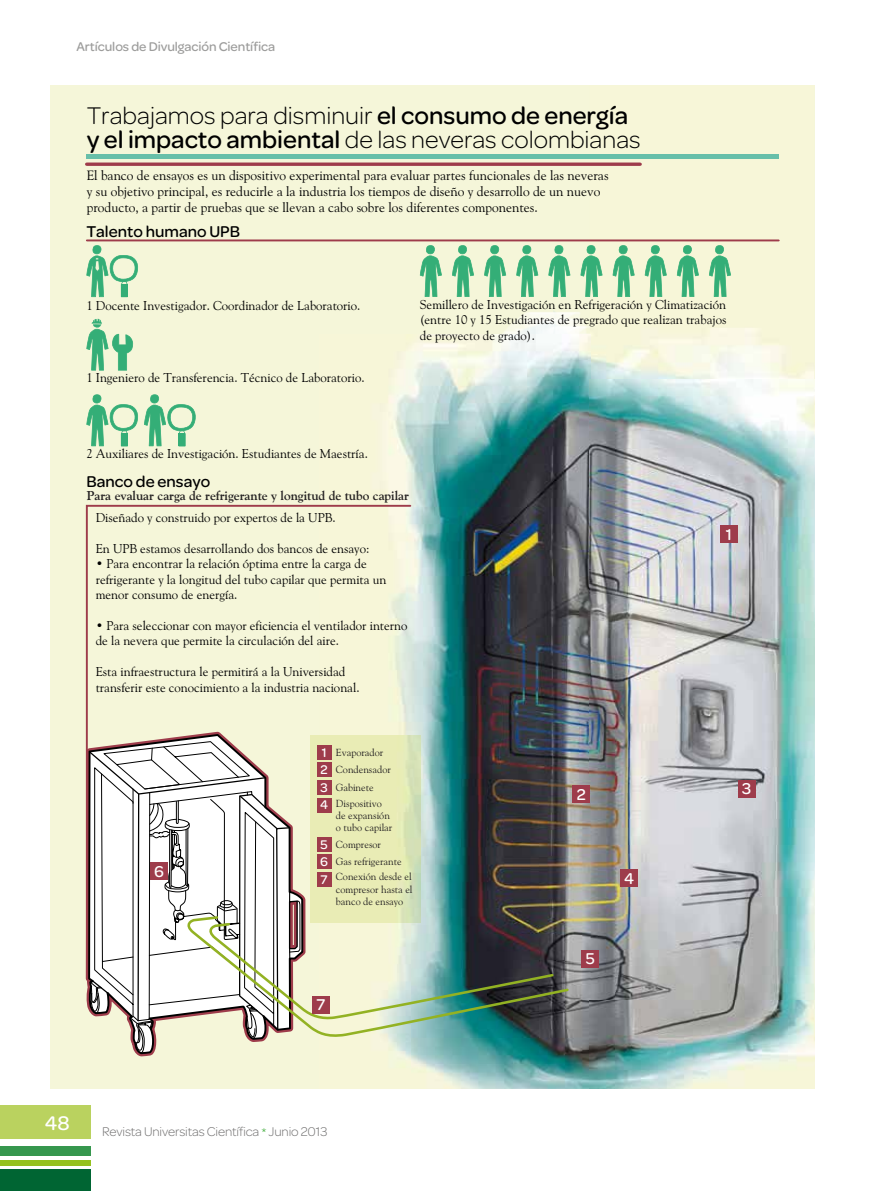
<style>
.page{position:relative;width:893px;height:1191px;background:#fff}
.page>*{position:absolute;margin:0;border:0;box-sizing:border-box;transform-origin:0 0}
.t1{font:300 25.65px/24.5px "Omnes";color:#000}
.t2{font:500 21px "Omnes";color:#fff}
.t3{font:500 16.65px "Omnes";color:#000}
.t4{font:500 16.65px "Omnes";color:#fff}
.t5{font:13.5px/16.2px "Goudy Old Style BT";color:#000}
.t6{font:300 13.5px "Omnes";letter-spacing:-.01em;color:#706f6f}
.t7{font:500 13.5px "Omnes";letter-spacing:-.005em;color:#9d9d9c}
.t8{font:500 13.35px "Omnes";color:#fff}
.t9{font:12.9px/15.5px "Goudy Old Style BT";color:#000}
.t10{font:700 12.9px "Goudy Old Style BT";color:#232021}
.t11{font:10.35px/12.3px "Goudy Old Style BT";color:#232021}
.s1{font-weight:500}
.s2{font-family:"Omnes";font-weight:500;font-size:13.35px;color:#fff}
.s3{color:#3aaa35}
</style>
<div class="page">
<div style="left:0;top:1146px;width:91px;height:10px;background:#36974e"></div>
<div style="left:0;top:1169px;width:91px;height:22px;background:#006533"></div>
<div style="left:0;top:1160px;width:91px;height:5px;background:#95c11f"></div>
<div style="left:0;top:1105px;width:91px;height:34px;background:#bad25f"></div>
<div style="left:50px;top:85px;width:540px;height:516px;background:#f5f6d9"></div>
<img style="left:590px;top:85px;width:224px;height:1003px">
<img style="left:410px;top:981px;width:181px;height:108px">
<div style="left:87px;top:154px;width:692px;height:5px;background:#67bfa9"></div>
<svg style="left:87px;top:162px;width:553px;height:4px;background:#ab5860"></svg>
<img style="left:85px;top:238px;width:696px;height:743px">
<svg style="left:83px;top:728px;width:228px;height:331px;background:#eee8cd"></svg>
<svg style="left:87px;top:733px;width:217px;height:322px;background:#c0b0a0"></svg>
<svg style="left:90px;top:741px;width:211px;height:313px"></svg>
<svg style="left:183px;top:914px;width:387px;height:123px"></svg>
<div style="left:720px;top:525px;width:18px;height:18px;background:#9e3c4b"></div>
<div style="left:572px;top:785px;width:18px;height:18px;background:#9e3c4b"></div>
<div style="left:738px;top:780px;width:17px;height:18px;background:#9e3c4b"></div>
<div style="left:620px;top:869px;width:18px;height:18px;background:#9e3c4b"></div>
<div style="left:581px;top:949px;width:18px;height:18px;background:#9e3c4b"></div>
<div style="left:150px;top:862px;width:18px;height:18px;background:#9e3c4b"></div>
<div style="left:312px;top:996px;width:18px;height:17px;background:#9e3c4b"></div>
<div style="left:317px;top:745px;width:14px;height:14px;background:#9e3c4b"></div>
<div style="left:317px;top:763px;width:14px;height:14px;background:#9e3c4b"></div>
<div style="left:317px;top:780px;width:14px;height:14px;background:#9e3c4b"></div>
<div style="left:317px;top:798px;width:14px;height:14px;background:#9e3c4b"></div>
<div style="left:317px;top:837px;width:14px;height:14px;background:#9e3c4b"></div>
<div style="left:317px;top:855px;width:14px;height:14px;background:#9e3c4b"></div>
<div style="left:317px;top:872px;width:14px;height:14px;background:#9e3c4b"></div>
<p class="t7" style="left:77px;top:39px;width:200px">Artículos de Divulgación Científica</p>
<h1 class="t1" style="left:87px;top:103px;width:555px">Trabajamos para disminuir <span class="s1">el consumo de energía y el impacto ambiental</span> de las neveras colombianas</h1>
<p class="t5" style="left:87px;top:167px;width:523px">El banco de ensayos es un dispositivo experimental para evaluar partes funcionales de las neveras y su objetivo principal, es reducirle a la industria los tiempos de diseño y desarrollo de un nuevo producto, a partir de pruebas que se llevan a cabo sobre los diferentes componentes.</p>
<p class="t3" style="left:86px;top:222px;width:155px">Talento humano UPB</p>
<p class="t9" style="left:86px;top:298px;width:276px">1 Docente Investigador. Coordinador de Laboratorio.</p>
<p class="t9" style="left:86px;top:370px;width:280px">1 Ingeniero de Transferencia. Técnico de Laboratorio.</p>
<p class="t9" style="left:420px;top:296px;width:308px;text-align:justify">Semillero de Investigación en Refrigeración y Climatización (entre 10 y 15 Estudiantes de pregrado que realizan trabajos de proyecto de grado).</p>
<p class="t9" style="left:86px;top:446px;width:283px">2 Auxiliares de Investigación. Estudiantes de Maestría.</p>
<p class="t10" style="left:87px;top:488px;width:324px">Para evaluar carga de refrigerante y longitud de tubo capilar</p>
<p class="t3" style="left:87px;top:472px;width:125px">Banco de ensayo</p>
<p class="t9" style="left:96px;top:509px;width:241px">Diseñado y construido por expertos de la UPB.</p>
<p class="t9" style="left:96px;top:540px;width:275px">En UPB estamos desarrollando dos bancos de ensayo:</p>
<p class="t9" style="left:96px;top:556px;width:292px">• Para encontrar la relación óptima entre la carga de refrigerante y la longitud del tubo capilar que permita un menor consumo de energía.</p>
<p class="t9" style="left:96px;top:617px;width:313px">• Para seleccionar con mayor eficiencia el ventilador interno de la nevera que permite la circulación del aire.</p>
<p class="t9" style="left:96px;top:664px;width:265px">Esta infraestructura le permitirá a la Universidad transferir este conocimiento a la industria nacional.</p>
<p class="t4" style="left:726px;top:525px;width:8px">1</p>
<p class="t4" style="left:154px;top:861px;width:11px">6</p>
<p class="t11" style="left:321px;top:743px;width:72px;line-height:17.5px"><span class="s2">1</span> Evaporador<br><span class="s2">2</span> Condensador<br><span class="s2">3</span> Gabinete</p>
<p class="t11" style="left:336px;top:796px;width:58px">Dispositivo de expansión o tubo capilar</p>
<p class="t8" style="left:320px;top:797px;width:9px">4</p>
<p class="t11" style="left:320px;top:835px;width:83px;line-height:17.7px"><span class="s2">5</span> Compresor<br><span class="s2">6</span> Gas refrigerante</p>
<p class="t11" style="left:336px;top:870px;width:78px;text-align:justify;text-indent:-15px"><span class="s2">7</span> Conexión desde el compresor hasta el banco de ensayo</p>
<p class="t4" style="left:316px;top:995px;width:10px">7</p>
<h2 class="t2" style="left:45px;top:1111px;width:26px">48</h2>
<p class="t6" style="left:102px;top:1123px;width:227px">Revista Universitas Científica <span class="s3">*</span> Junio 2013</p>
<p class="t4" style="left:577px;top:785px;width:10px">2</p>
<p class="t4" style="left:742px;top:779px;width:11px">3</p>
<p class="t4" style="left:586px;top:949px;width:10px">5</p>
<p class="t4" style="left:624px;top:868px;width:11px">4</p>
</div>
